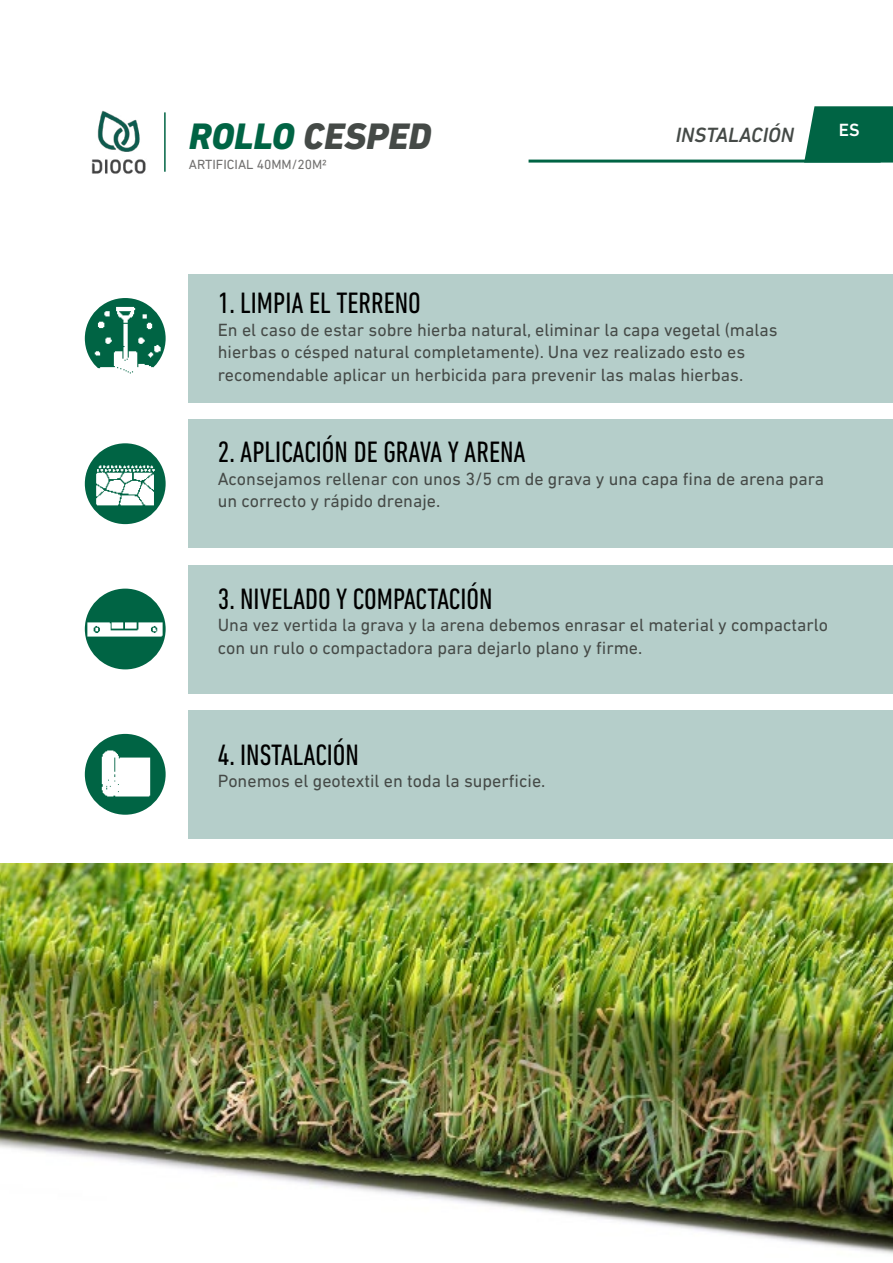
<style>
.page{position:relative;width:893px;height:1263px;background:#fff}
.page>*{position:absolute;margin:0;border:0;box-sizing:border-box;transform-origin:0 0}
.t1{font:italic 800 37.5px "DIN Next LT Pro";color:#454a47}
.t2{font:condensed 30px "DIN Next LT Pro";color:#000}
.t3{font:italic 500 21px "DIN Next LT Pro";color:#454a47}
.t4{font:18px/22.5px "DIN Next LT Pro";color:#454a47}
.t5{font:500 18px "DIN Next LT Pro";color:#fff}
.t6{font:13.5px "DIN Next LT Pro";color:#71706f}
.s1{color:#006444}
</style>
<div class="page">
<img style="left:91px;top:110px;width:55px;height:64px">
<hr style="left:164px;top:112px;width:2px;height:60px;background:#006444">
<hr style="left:529px;top:160px;width:352px;height:3px;background:#006444">
<svg style="left:804px;top:106px;width:89px;height:57px"></svg>
<img style="left:0;top:863px;width:893px;height:391px">
<div style="left:189px;top:274px;width:704px;height:129px;background:#b5ceca"></div>
<div style="left:189px;top:420px;width:704px;height:128px;background:#b5ceca"></div>
<div style="left:189px;top:565px;width:704px;height:128px;background:#b5ceca"></div>
<div style="left:189px;top:710px;width:704px;height:128px;background:#b5ceca"></div>
<img style="left:85px;top:298px;width:81px;height:81px;border-radius:40px">
<img style="left:85px;top:589px;width:81px;height:80px;border-radius:40px">
<img style="left:85px;top:734px;width:81px;height:81px;border-radius:40px">
<img style="left:85px;top:443px;width:81px;height:81px;border-radius:40px">
<h1 class="t1" style="left:189px;top:114px;width:244px"><span class="s1">ROLLO</span> CESPED</h1>
<p class="t6" style="left:189px;top:157px;width:140px">ARTIFICIAL 40MM/20M2</p>
<p class="t3" style="left:676px;top:123px;width:119px">INSTALACIÓN</p>
<p class="t5" style="left:839px;top:120px;width:22px">ES</p>
<h2 class="t2" style="left:218px;top:286px;width:205px">1. LIMPIA EL TERRENO</h2>
<p class="t4" style="left:218px;top:318px;width:561px">En el caso de estar sobre hierba natural, eliminar la capa vegetal (malas hierbas o césped natural completamente). Una vez realizado esto es recomendable aplicar un herbicida para prevenir las malas hierbas.</p>
<h2 class="t2" style="left:218px;top:435px;width:309px">2. APLICACIÓN DE GRAVA Y ARENA</h2>
<p class="t4" style="left:218px;top:467px;width:608px">Aconsejamos rellenar con unos 3/5 cm de grava y una capa fina de arena para un correcto y rápido drenaje.</p>
<h2 class="t2" style="left:218px;top:581px;width:276px">3. NIVELADO Y COMPACTACIÓN</h2>
<p class="t4" style="left:218px;top:613px;width:612px">Una vez vertida la grava y la arena debemos enrasar el material y compactarlo con un rulo o compactadora para dejarlo plano y firme.</p>
<h2 class="t2" style="left:218px;top:737px;width:143px">4. INSTALACIÓN</h2>
<p class="t4" style="left:218px;top:769px;width:329px">Ponemos el geotextil en toda la superficie.</p>
</div>
